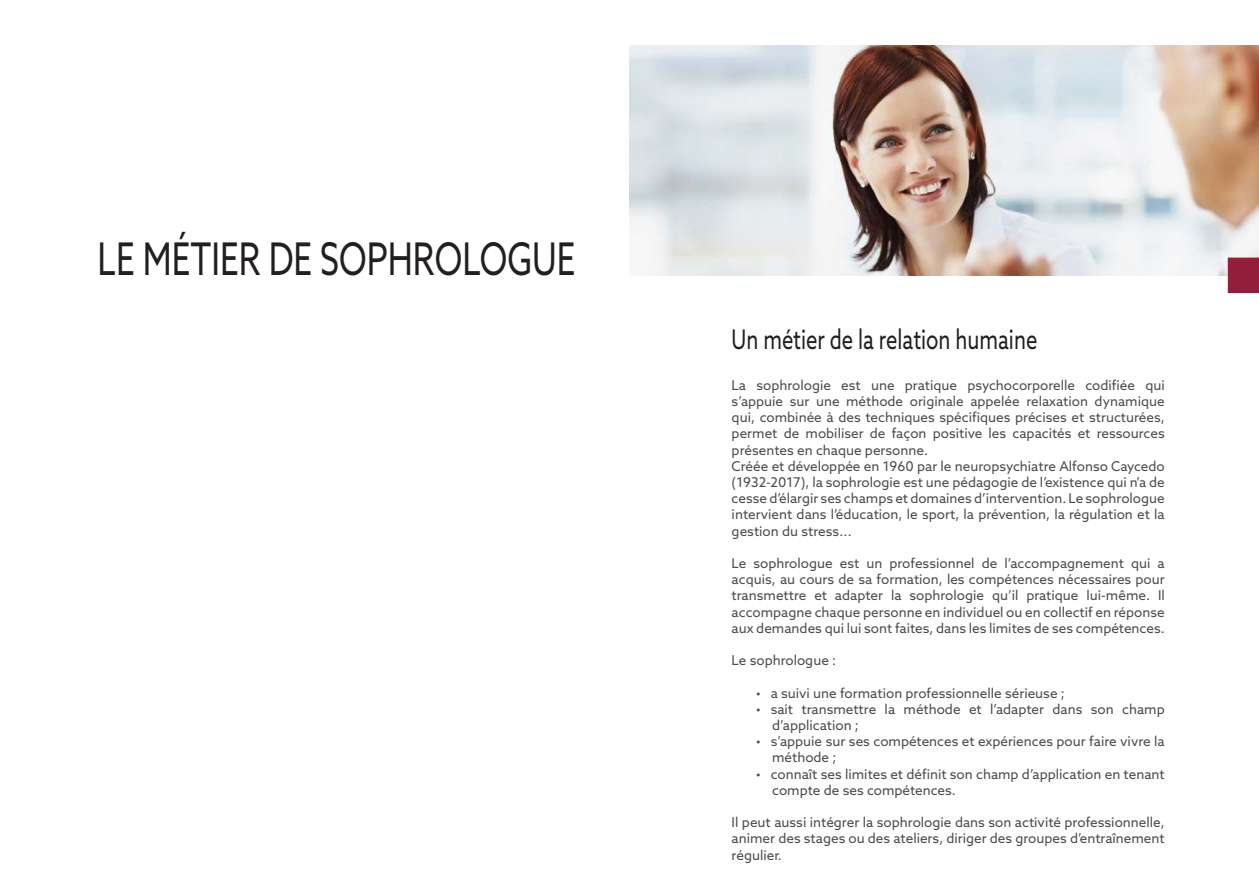
<style>
.page{position:relative;width:1259px;height:893px;background:#fff}
.page>*{position:absolute;margin:0;border:0;box-sizing:border-box;transform-origin:0 0}
.t1{font:45px "Azo Sans";color:#231f20;scale:.75 1}
.t2{font:27px "Azo Sans";color:#231f20;scale:.75 1}
.t3{font:13.5px/16.2px "Azo Sans";color:#4b4c4d;text-align:justify}
</style>
<div class="page">
<img style="left:629px;top:46px;width:630px;height:229px">
<svg style="left:1227px;top:258px;width:32px;height:35px"></svg>
<p class="t1" style="left:98px;top:230px;width:638px">LE MÉTIER DE SOPHROLOGUE</p>
<p class="t2" style="left:731px;top:321px;width:409px">Un métier de la relation humaine</p>
<p class="t3" style="left:731px;top:377px;width:435px">La sophrologie est une pratique psychocorporelle codifiée qui s’appuie sur une méthode originale appelée relaxation dynamique qui, combinée à des techniques spécifiques précises et structurées, permet de mobiliser de façon positive les capacités et ressources présentes en chaque personne.</p>
<p class="t3" style="left:731px;top:458px;width:435px">Créée et développée en 1960 par le neuropsychiatre Alfonso Caycedo (1932-2017), la sophrologie est une pédagogie de l’existence qui n’a de cesse d’élargir ses champs et domaines d’intervention. Le sophrologue intervient dans l’éducation, le sport, la prévention, la régulation et la gestion du stress...</p>
<p class="t3" style="left:731px;top:555px;width:435px">Le sophrologue est un professionnel de l’accompagnement qui a acquis, au cours de sa formation, les compétences nécessaires pour transmettre et adapter la sophrologie qu’il pratique lui-même. Il accompagne chaque personne en individuel ou en collectif en réponse aux demandes qui lui sont faites, dans les limites de ses compétences.</p>
<p class="t3" style="left:731px;top:652px;width:106px">Le sophrologue :</p>
<p class="t3" style="left:755px;top:685px;width:311px">• a suivi une formation professionnelle sérieuse ;</p>
<p class="t3" style="left:772px;top:701px;width:394px;text-indent:-16px">• sait transmettre la méthode et l’adapter dans son champ d’application ;</p>
<p class="t3" style="left:772px;top:733px;width:394px;text-indent:-16px">• s’appuie sur ses compétences et expériences pour faire vivre la méthode ;</p>
<p class="t3" style="left:772px;top:766px;width:394px;text-indent:-16px">• connaît ses limites et définit son champ d’application en tenant compte de ses compétences.</p>
<p class="t3" style="left:731px;top:814px;width:434px">Il peut aussi intégrer la sophrologie dans son activité professionnelle, animer des stages ou des ateliers, diriger des groupes d’entraînement régulier.</p>
</div>
